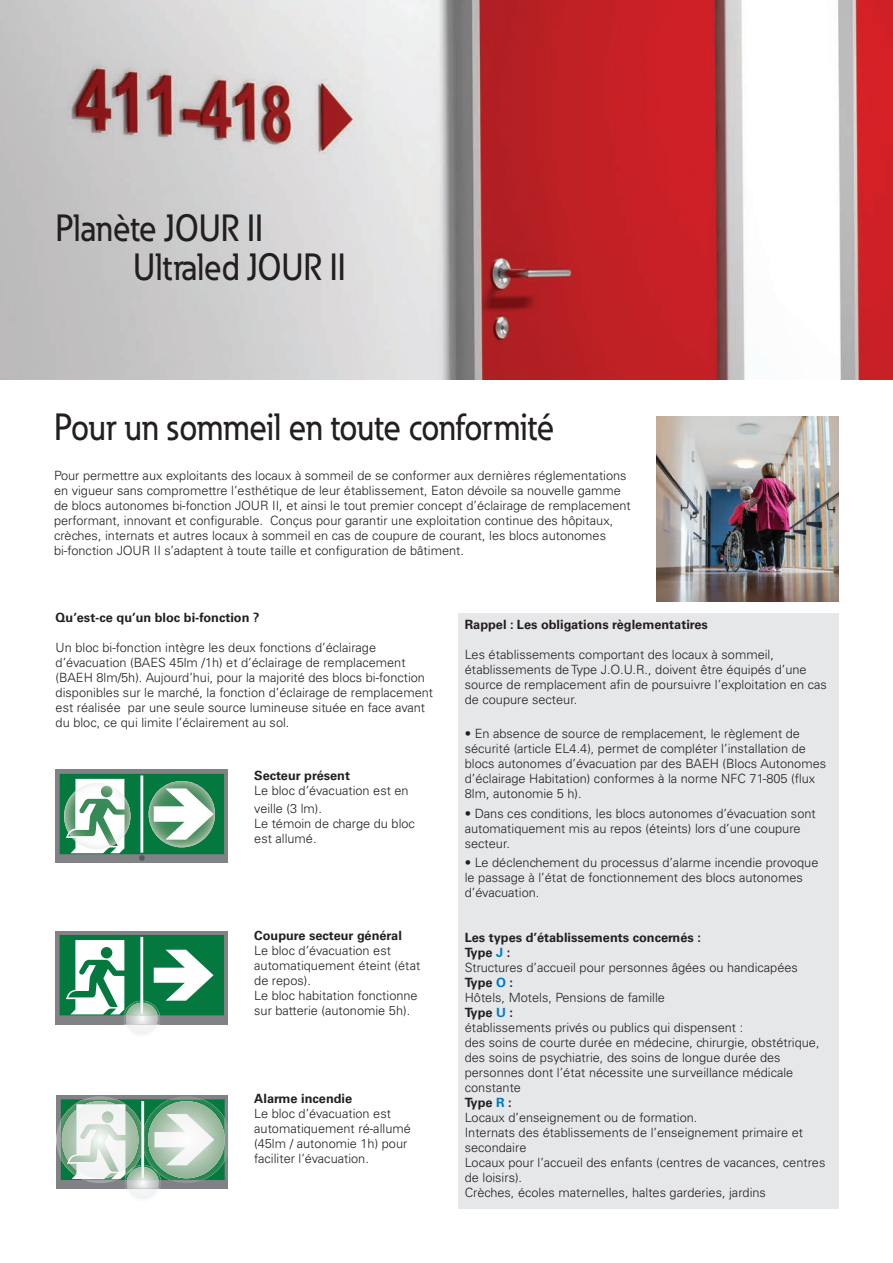
<style>
.page{position:relative;width:893px;height:1263px;background:#fff}
.page>*{position:absolute;margin:0;border:0;box-sizing:border-box;transform-origin:0 0}
.t1{font:500 37.5px/39px "Eaton";color:#231f20;scale:.9 1}
.t2{font:300 12.75px/15px "Univers LT Std";color:#231f20}
.t3{font:700 12.75px "Univers LT Std";color:#231f20}
.s1{font-weight:700}
.s2{font-weight:700;color:#007ac2}
</style>
<div class="page">
<img style="left:0;top:0;width:893px;height:380px">
<div style="left:458px;top:613px;width:381px;height:596px;background:#e6e7e9"></div>
<div style="left:56px;top:769px;width:172px;height:94px;background:linear-gradient(to right,#7a8182,#7a8182)"></div>
<svg style="left:60px;top:774px;width:164px;height:87px"></svg>
<div style="left:56px;top:931px;width:172px;height:93px;background:#808285"></div>
<img style="left:123px;top:1015px;width:37px;height:10px">
<img style="left:126px;top:1015px;width:32px;height:20px">
<svg style="left:60px;top:935px;width:164px;height:80px;background:#5aa680"></svg>
<img style="left:126px;top:1003px;width:32px;height:12px">
<img style="left:656px;top:417px;width:183px;height:185px">
<div style="left:57px;top:1095px;width:171px;height:93px;background:#808285"></div>
<img style="left:86px;top:1096px;width:29px;height:3px">
<img style="left:84px;top:1180px;width:32px;height:3px">
<img style="left:171px;top:1096px;width:57px;height:87px">
<img style="left:124px;top:1180px;width:37px;height:9px">
<img style="left:127px;top:1180px;width:32px;height:19px">
<svg style="left:56px;top:1099px;width:170px;height:81px;background:#a4c4b0"></svg>
<img style="left:127px;top:1167px;width:32px;height:13px">
<h1 class="t1" style="left:133px;top:208px;width:238px;text-indent:-78px">Planète JOUR II<br>Ultraled JOUR II</h1>
<h1 class="t1" style="left:54px;top:407px;width:557px">Pour un sommeil en toute conformité</h1>
<p class="t2" style="left:54px;top:468px;width:578px">Pour permettre aux exploitants des locaux à sommeil de se conformer aux dernières réglementations en vigueur sans compromettre l’esthétique de leur établissement, Eaton dévoile sa nouvelle gamme de blocs autonomes bi-fonction JOUR II, et ainsi le tout premier concept d’éclairage de remplacement performant, innovant et configurable. Conçus pour garantir une exploitation continue des hôpitaux, crèches, internats et autres locaux à sommeil en cas de coupure de courant, les blocs autonomes bi-fonction JOUR II s’adaptent à toute taille et configuration de bâtiment.</p>
<p class="t3" style="left:56px;top:610px;width:205px">Qu’est-ce qu’un bloc bi-fonction ?</p>
<p class="t2" style="left:56px;top:640px;width:379px">Un bloc bi-fonction intègre les deux fonctions d’éclairage d’évacuation (BAES 45lm /1h) et d’éclairage de remplacement (BAEH 8lm/5h). Aujourd’hui, pour la majorité des blocs bi-fonction disponibles sur le marché, la fonction d’éclairage de remplacement est réalisée par une seule source lumineuse située en face avant du bloc, ce qui limite l’éclairement au sol.</p>
<p class="t3" style="left:254px;top:768px;width:97px">Secteur présent</p>
<p class="t2" style="left:254px;top:782px;width:156px;line-height:18px">Le bloc d’évacuation est en veille (3 lm).</p>
<p class="t2" style="left:254px;top:816px;width:162px">Le témoin de charge du bloc est allumé.</p>
<p class="t3" style="left:254px;top:928px;width:149px">Coupure secteur général</p>
<p class="t2" style="left:254px;top:943px;width:168px">Le bloc d’évacuation est automatiquement éteint (état de repos).<br>Le bloc habitation fonctionne sur batterie (autonomie 5h).</p>
<p class="t3" style="left:254px;top:1091px;width:99px">Alarme incendie</p>
<p class="t2" style="left:254px;top:1106px;width:158px">Le bloc d’évacuation est automatiquement ré-allumé (45lm / autonomie 1h) pour faciliter l’évacuation.</p>
<p class="t3" style="left:465px;top:617px;width:245px">Rappel : Les obligations règlementatires</p>
<p class="t2" style="left:465px;top:647px;width:364px">Les établissements comportant des locaux à sommeil, établissements de Type J.O.U.R., doivent être équipés d’une source de remplacement afin de poursuivre l’exploitation en cas de coupure secteur.</p>
<p class="t2" style="left:465px;top:726px;width:363px">• En absence de source de remplacement, le règlement de sécurité (article EL4.4), permet de compléter l’installation de blocs autonomes d’évacuation par des BAEH (Blocs Autonomes d’éclairage Habitation) conformes à la norme NFC 71-805 (flux 8lm, autonomie 5 h).</p>
<p class="t2" style="left:465px;top:805px;width:352px">• Dans ces conditions, les blocs autonomes d’évacuation sont automatiquement mis au repos (éteints) lors d’une coupure secteur.</p>
<p class="t2" style="left:465px;top:855px;width:355px">• Le déclenchement du processus d’alarme incendie provoque le passage à l’état de fonctionnement des blocs autonomes d’évacuation.</p>
<p class="t2" style="left:465px;top:930px;width:362px"><span class="s1">Les types d’établissements concernés :<br>Type</span> <span class="s2">J</span> <span class="s1">:<br></span>Structures d’accueil pour personnes âgées ou handicapées <span class="s1">Type</span> <span class="s2">O</span> <span class="s1">:<br></span>Hôtels, Motels, Pensions de famille<br><span class="s1">Type</span> <span class="s2">U</span> <span class="s1">:<br></span>établissements privés ou publics qui dispensent :<br>des soins de courte durée en médecine, chirurgie, obstétrique, des soins de psychiatrie, des soins de longue durée des personnes dont l’état nécessite une surveillance médicale constante<br><span class="s1">Type</span> <span class="s2">R</span> <span class="s1">:<br></span>Locaux d’enseignement ou de formation.<br>Internats des établissements de l’enseignement primaire et secondaire<br>Locaux pour l’accueil des enfants (centres de vacances, centres de loisirs).<br>Crèches, écoles maternelles, haltes garderies, jardins</p>
</div>
